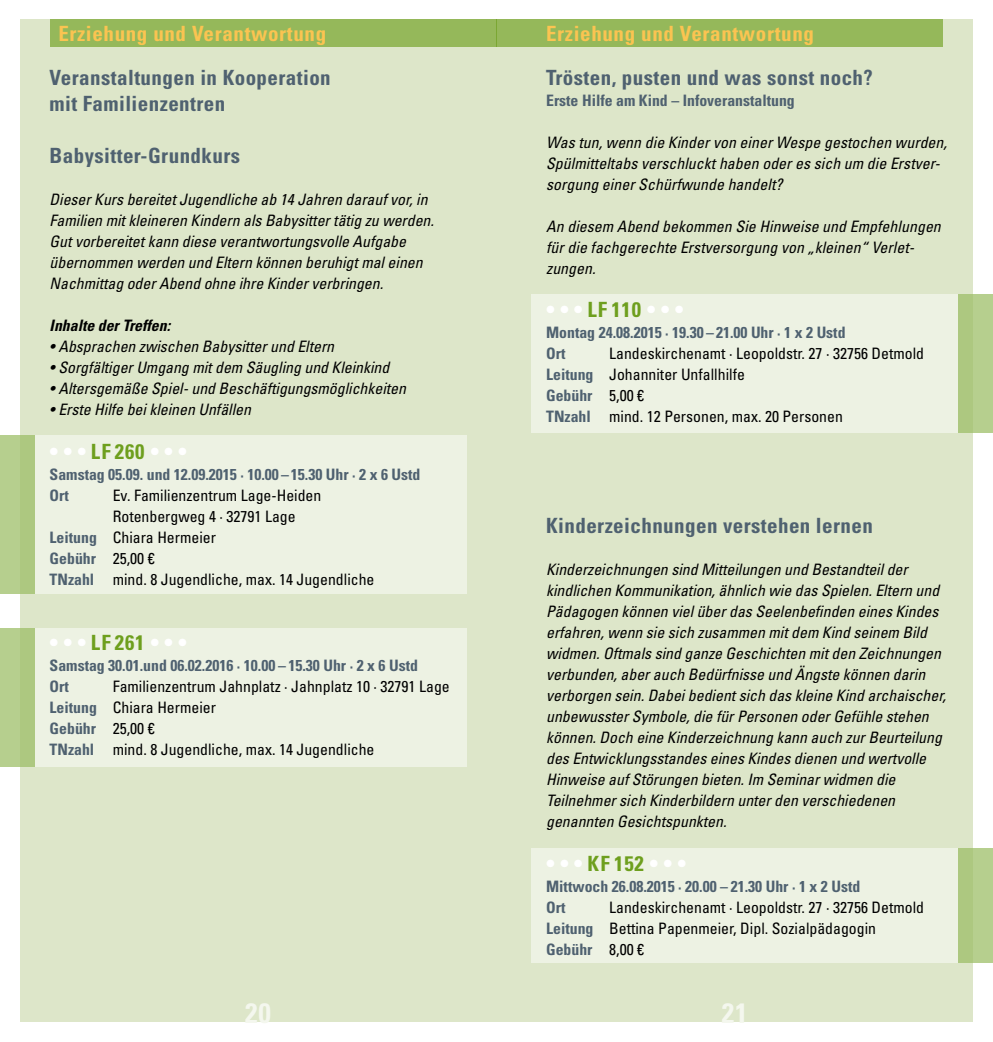
<style>
.page{position:relative;width:993px;height:1042px;background:#fff}
.page>*{position:absolute;margin:0;border:0;box-sizing:border-box;transform-origin:0 0}
.t1{font:700 condensed 28px "Univers LT Std";color:#f4f7ee}
.t2{font:700 condensed 21px/26.2px "Univers LT Std";letter-spacing:.02em;color:#4f6170}
.t3{font:700 condensed 21px "Univers LT Std";letter-spacing:.03em;color:#fbc451}
.t4{font:700 condensed 21px "Univers LT Std";letter-spacing:.04em;color:#fff}
.t5{font:italic condensed 15.75px/21px "Univers LT Std";color:#000}
.t6{font:condensed 15.75px/21px "Univers LT Std";color:#000}
.t7{font:700 condensed 15.75px/21px "Univers LT Std";color:#4f6170}
.t8{font:italic 700 condensed 15.75px "Univers LT Std";color:#000}
.s1{color:#6e9f1e}
.s2{font-weight:700;color:#4f6170}
.s3{font-weight:400;color:#000}
</style>
<div class="page">
<div style="left:496px;top:20px;width:476px;height:1002px;background:#dde6c9"></div>
<div style="left:531px;top:294px;width:441px;height:139px;background:#edf2e3"></div>
<div style="left:531px;top:848px;width:441px;height:114px;background:#edf2e3"></div>
<div style="left:957px;top:294px;width:35px;height:139px;background:linear-gradient(to bottom,#b2cc88,#b2cc88)"></div>
<div style="left:957px;top:848px;width:35px;height:114px;background:linear-gradient(to bottom,#b2cc88,#b2cc88)"></div>
<div style="left:20px;top:20px;width:476px;height:1002px;background:#dde6c9"></div>
<div style="left:50px;top:20px;width:446px;height:27px;background:#95b85a"></div>
<div style="left:496px;top:20px;width:447px;height:27px;background:#95b85a"></div>
<div style="left:20px;top:435px;width:446px;height:159px;background:#edf2e3"></div>
<div style="left:20px;top:628px;width:446px;height:138px;background:#edf2e3"></div>
<div style="left:0;top:435px;width:35px;height:159px;background:linear-gradient(to bottom,#b2cc88,#b2cc88)"></div>
<div style="left:0;top:628px;width:35px;height:138px;background:linear-gradient(to bottom,#b2cc88,#b2cc88)"></div>
<h2 class="t3" style="left:58px;top:21px;width:269px">Erziehung und Verantwortung</h2>
<h2 class="t2" style="left:50px;top:64px;width:282px">Veranstaltungen in Kooperation mit Familienzentren</h2>
<h2 class="t2" style="left:50px;top:143px;width:192px">Babysitter-Grundkurs</h2>
<p class="t5" style="left:50px;top:189px;width:386px">Dieser Kurs bereitet Jugendliche ab 14 Jahren darauf vor, in Familien mit kleineren Kindern als Babysitter tätig zu werden.<br>Gut vorbereitet kann diese verantwortungsvolle Aufgabe übernommen werden und Eltern können beruhigt mal einen Nachmittag oder Abend ohne ihre Kinder verbringen.</p>
<p class="t8" style="left:50px;top:316px;width:122px">Inhalte der Treffen:</p>
<p class="t5" style="left:50px;top:336px;width:286px">• Absprachen zwischen Babysitter und Eltern</p>
<p class="t5" style="left:50px;top:357px;width:341px">• Sorgfältiger Umgang mit dem Säugling und Kleinkind</p>
<p class="t5" style="left:50px;top:378px;width:358px">• Altersgemäße Spiel- und Beschäftigungsmöglichkeiten</p>
<p class="t5" style="left:50px;top:399px;width:203px">• Erste Hilfe bei kleinen Unfällen</p>
<h2 class="t4" style="left:50px;top:439px;width:139px">• • • <span class="s1">LF 260</span> • • •</h2>
<p class="t7" style="left:50px;top:464px;width:372px">Samstag 05.09. und 12.09.2015 · 10.00 – 15.30 Uhr · 2 x 6 Ustd<br>Ort</p>
<p class="t6" style="left:113px;top:485px;width:210px">Ev. Familienzentrum Lage-Heiden</p>
<p class="t6" style="left:113px;top:506px;width:184px">Rotenbergweg 4 · 32791 Lage</p>
<p class="t6" style="left:50px;top:527px;width:168px"><span class="s2">Leitung</span> Chiara Hermeier</p>
<p class="t7" style="left:50px;top:548px;width:106px">Gebühr <span class="s3">25,00 €</span></p>
<p class="t6" style="left:50px;top:569px;width:326px"><span class="s2">TNzahl</span> mind. 8 Jugendliche, max. 14 Jugendliche</p>
<h2 class="t4" style="left:50px;top:630px;width:139px">• • • <span class="s1">LF 261</span> • • •</h2>
<p class="t7" style="left:50px;top:655px;width:369px">Samstag 30.01.und 06.02.2016 · 10.00 – 15.30 Uhr · 2 x 6 Ustd<br>Ort</p>
<p class="t6" style="left:50px;top:676px;width:401px;text-indent:63px">Familienzentrum Jahnplatz · Jahnplatz 10 · 32791 Lage <span class="s2">Leitung</span> Chiara Hermeier<br><span class="s2">Gebühr</span> 25,00 €<br><span class="s2">TNzahl</span> mind. 8 Jugendliche, max. 14 Jugendliche</p>
<h1 class="t1" style="left:245px;top:995px;width:27px">20</h1>
<h2 class="t3" style="left:546px;top:21px;width:269px">Erziehung und Verantwortung</h2>
<h2 class="t2" style="left:546px;top:64px;width:328px">Trösten, pusten und was sonst noch?</h2>
<p class="t7" style="left:546px;top:89px;width:250px">Erste Hilfe am Kind – Infoveranstaltung</p>
<p class="t5" style="left:546px;top:131px;width:402px">Was tun, wenn die Kinder von einer Wespe gestochen wurden,<br>Spülmitteltabs verschluckt haben oder es sich um die Erstver&shy;sorgung einer Schürfwunde handelt?</p>
<p class="t5" style="left:546px;top:215px;width:396px">An diesem Abend bekommen Sie Hinweise und Empfehlungen für die fachgerechte Erstversorgung von „kleinen“ Verlet&shy;zungen.</p>
<h2 class="t4" style="left:546px;top:297px;width:139px">• • • <span class="s1">LF 110</span> • • •</h2>
<p class="t7" style="left:546px;top:322px;width:301px">Montag 24.08.2015 · 19.30 – 21.00 Uhr · 1 x 2 Ustd<br>Ort</p>
<p class="t6" style="left:546px;top:343px;width:379px;text-indent:63px">Landeskirchenamt · Leopoldstr. 27 · 32756 Detmold <span class="s2">Leitung</span> Johanniter Unfallhilfe<br><span class="s2">Gebühr</span> 5,00 €<br><span class="s2">TNzahl</span> mind. 12 Personen, max. 20 Personen</p>
<h2 class="t2" style="left:546px;top:512px;width:328px">Kinderzeichnungen verstehen lernen</h2>
<p class="t5" style="left:546px;top:558px;width:401px">Kinderzeichnungen sind Mitteilungen und Bestandteil der kindlichen Kommunikation, ähnlich wie das Spielen. Eltern und Pädagogen können viel über das Seelenbefinden eines Kindes erfahren, wenn sie sich zusammen mit dem Kind seinem Bild widmen. Oftmals sind ganze Geschichten mit den Zeichnungen verbunden, aber auch Bedürfnisse und Ängste können darin verborgen sein. Dabei bedient sich das kleine Kind archaischer, unbewusster Symbole, die für Personen oder Gefühle stehen können. Doch eine Kinderzeichnung kann auch zur Beurteilung des Entwicklungsstandes eines Kindes dienen und wertvolle Hinweise auf Störungen bieten. Im Seminar widmen die Teilnehmer sich Kinderbildern unter den verschiedenen genannten Gesichtspunkten.</p>
<h2 class="t4" style="left:546px;top:850px;width:141px">• • • <span class="s1">KF 152</span> • • •</h2>
<p class="t7" style="left:546px;top:875px;width:315px">Mittwoch 26.08.2015 · 20.00 – 21.30 Uhr · 1 x 2 Ustd<br>Ort</p>
<p class="t6" style="left:546px;top:896px;width:379px;text-indent:63px">Landeskirchenamt · Leopoldstr. 27 · 32756 Detmold<br><span class="s2">Leitung</span> Bettina Papenmeier, Dipl. Sozialpädagogin<br><span class="s2">Gebühr</span> 8,00 €</p>
<h1 class="t1" style="left:721px;top:995px;width:27px">21</h1>
</div>
